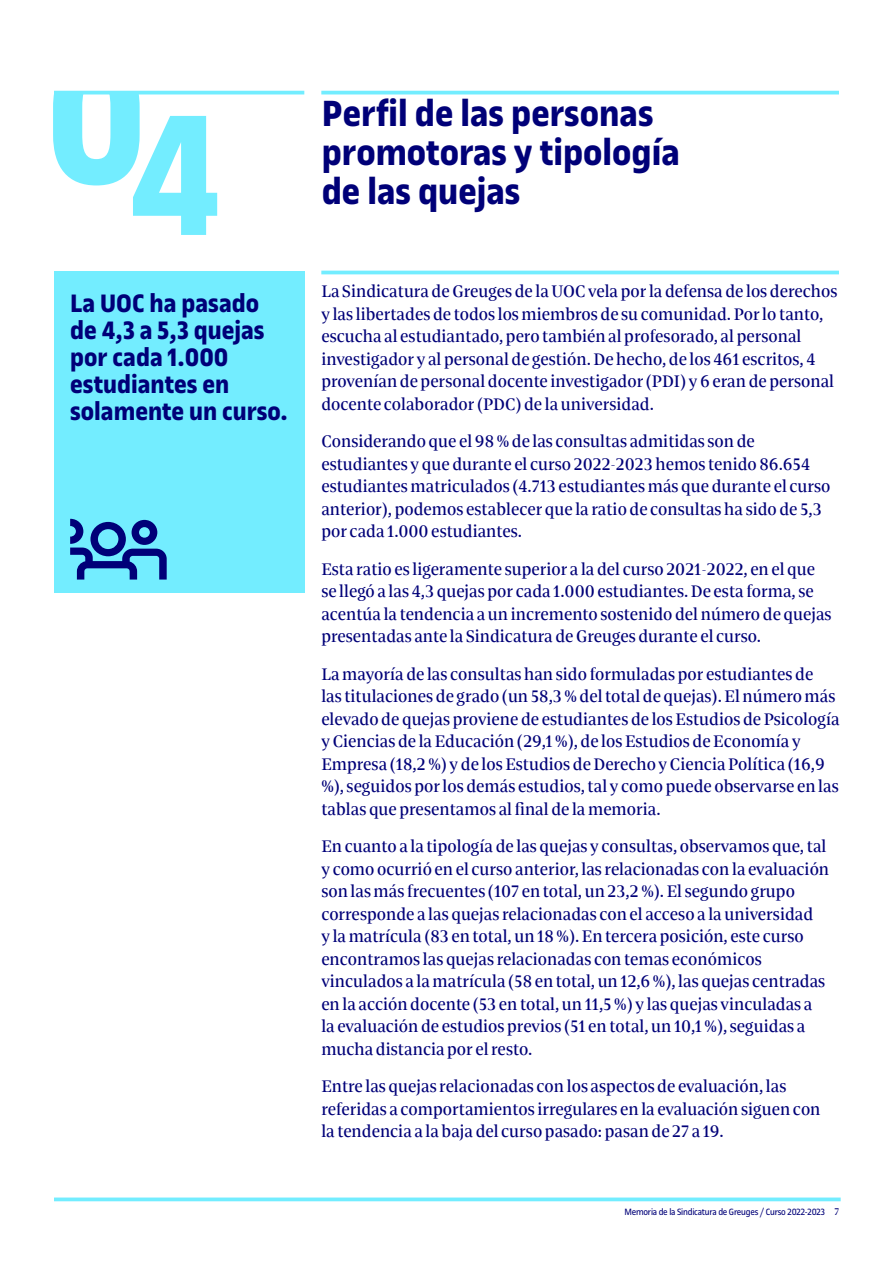
<style>
.page{position:relative;width:893px;height:1263px;background:#fff}
.page>*{position:absolute;margin:0;border:0;box-sizing:border-box;transform-origin:0 0}
.t1{font:700 39px/39px "UOC Sans";color:#000078}
.t2{font:700 27px/27px "UOC Sans";color:#000078}
.t3{font:18px/22.5px "UOC Serif";color:#000078}
.t4{font:9.75px "UOC Sans";letter-spacing:-.02em;color:#000078}
.s1{font-family:"UOC Serif";font-size:10.5px}
</style>
<div class="page">
<svg style="left:54px;top:1197px;width:787px;height:4px;background:#86efff"></svg>
<hr style="left:54px;top:91px;width:250px;height:3px;background:#73edff">
<hr style="left:321px;top:271px;width:518px;height:3px;background:#73edff">
<hr style="left:321px;top:91px;width:518px;height:3px;background:#73edff">
<svg style="left:53px;top:94px;width:164px;height:141px"></svg>
<div style="left:54px;top:271px;width:250px;height:321px;background:#73edff"></div>
<svg style="left:70px;top:519px;width:97px;height:60px"></svg>
<h2 class="t2" style="left:70px;top:290px;width:219px">La UOC ha pasado de 4,3 a 5,3 quejas por cada 1.000 estudiantes en solamente un curso.</h2>
<h1 class="t1" style="left:322px;top:94px;width:360px">Perfil de las personas promotoras y tipología de las quejas</h1>
<p class="t3" style="left:321px;top:280px;width:518px">La Sindicatura de Greuges de la UOC vela por la defensa de los derechos y las libertades de todos los miembros de su comunidad. Por lo tanto, escucha al estudiantado, pero también al profesorado, al personal investigador y al personal de gestión. De hecho, de los 461 escritos, 4 provenían de personal docente investigador (PDI) y 6 eran de personal docente colaborador (PDC) de la universidad.</p>
<p class="t3" style="left:321px;top:430px;width:511px">Considerando que el 98 % de las consultas admitidas son de estudiantes y que durante el curso 2022-2023 hemos tenido 86.654 estudiantes matriculados (4.713 estudiantes más que durante el curso anterior), podemos establecer que la ratio de consultas ha sido de 5,3 por cada 1.000 estudiantes.</p>
<p class="t3" style="left:321px;top:558px;width:512px">Esta ratio es ligeramente superior a la del curso 2021-2022, en el que se llegó a las 4,3 quejas por cada 1.000 estudiantes. De esta forma, se acentúa la tendencia a un incremento sostenido del número de quejas presentadas ante la Sindicatura de Greuges durante el curso.</p>
<p class="t3" style="left:321px;top:663px;width:520px">La mayoría de las consultas han sido formuladas por estudiantes de<br>las titulaciones de grado (un 58,3 % del total de quejas). El número más elevado de quejas proviene de estudiantes de los Estudios de Psicología y Ciencias de la Educación (29,1 %), de los Estudios de Economía y Empresa (18,2 %) y de los Estudios de Derecho y Ciencia Política (16,9 %), seguidos por los demás estudios, tal y como puede observarse en las tablas que presentamos al final de la memoria.</p>
<p class="t3" style="left:321px;top:835px;width:509px">En cuanto a la tipología de las quejas y consultas, observamos que, tal y como ocurrió en el curso anterior, las relacionadas con la evaluación son las más frecuentes (107 en total, un 23,2 %). El segundo grupo corresponde a las quejas relacionadas con el acceso a la universidad<br>y la matrícula (83 en total, un 18 %). En tercera posición, este curso encontramos las quejas relacionadas con temas económicos vinculados a la matrícula (58 en total, un 12,6 %), las quejas centradas en la acción docente (53 en total, un 11,5 %) y las quejas vinculadas a la evaluación de estudios previos (51 en total, un 10,1 %), seguidas a mucha distancia por el resto.</p>
<p class="t3" style="left:321px;top:1075px;width:501px">Entre las quejas relacionadas con los aspectos de evaluación, las referidas a comportamientos irregulares en la evaluación siguen con la tendencia a la baja del curso pasado: pasan de 27 a 19.</p>
<p class="t4" style="left:624px;top:1207px;width:216px">Memoria de la Sindicatura de Greuges / Curso 2022-2023 <span class="s1">7</span></p>
</div>
